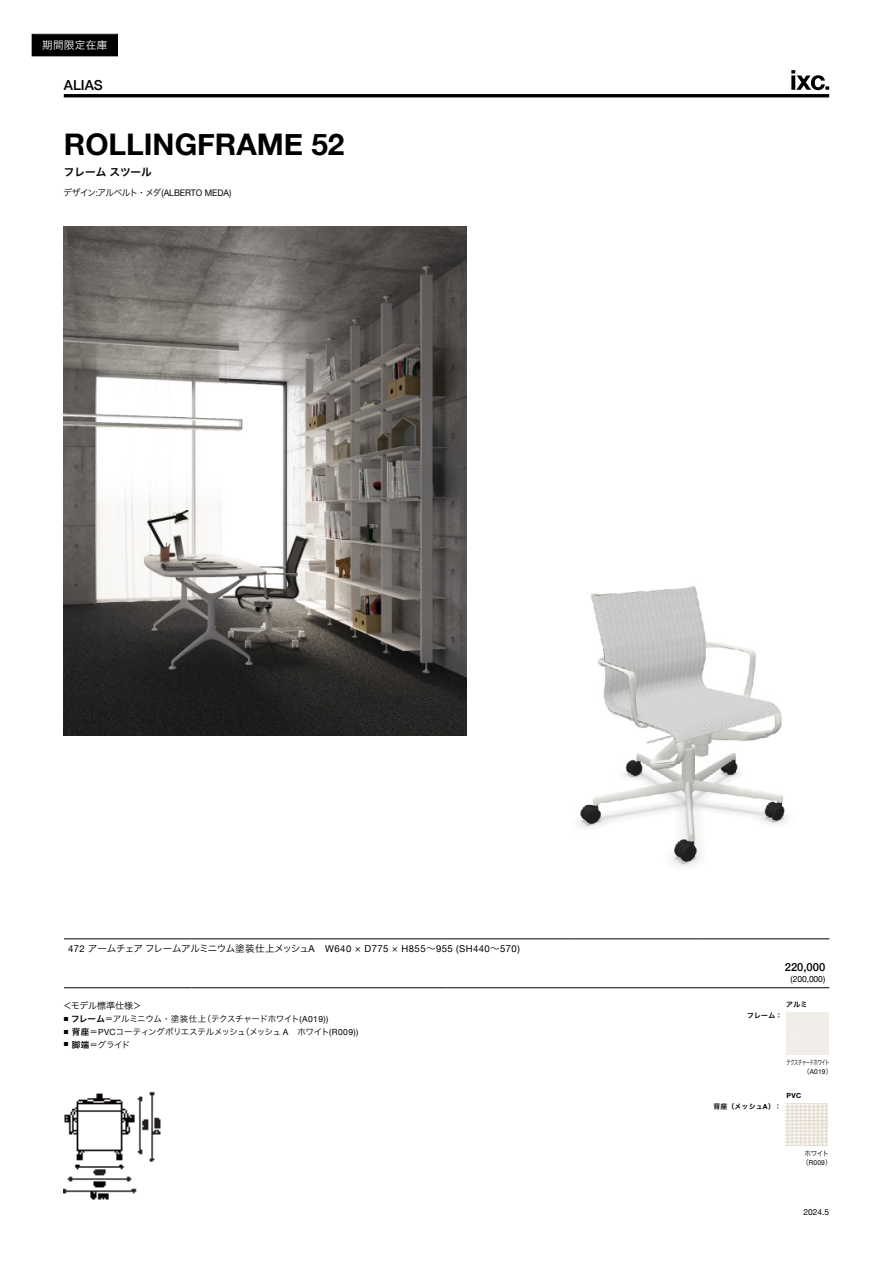
<style>
.page{position:relative;width:893px;height:1263px;background:#fff}
.page>*{position:absolute;margin:0;border:0;box-sizing:border-box;transform-origin:0 0}
.t1{font:700 29.7px "Helvetica Neue";color:#000}
.t2{font:500 13.8px "Helvetica Neue";color:#000}
.t3{font:500 11.1px "Helvetica Neue";color:#000}
.t4{font:10.65px "Hira Kaku Pro W6";color:#000}
.t5{font:10.65px "Hira Kaku Pro W3";letter-spacing:.03em;color:#fff}
.t6{font:9.6px "Helvetica Neue";letter-spacing:.04em;color:#000}
.t7{font:9px "Helvetica Neue";color:#000;scale:.95 1}
.t8{font:9px "Hira Kaku Pro W3";letter-spacing:-.01em;color:#000}
.t9{font:8.55px "Hira Kaku Pro W3";letter-spacing:-.05em;color:#000}
.t10{font:8.55px "Helvetica Neue";letter-spacing:-.01em;color:#000}
.t11{font:8.4px "Helvetica Neue";color:#000}
.t12{font:6.9px "Hira Kaku Pro W6";letter-spacing:.035em;color:#000}
.t13{font:6.9px "Helvetica Neue";letter-spacing:.025em;color:#000;scale:.95 1}
.t14{font:6.9px "Hira Kaku Pro W3";letter-spacing:-.075em;color:#000;scale:.61 1}
.t15{font:6.9px "Hira Kaku Pro W3";letter-spacing:-.075em;color:#000;scale:.95 1}
.t16{font:700 6.9px "Helvetica Neue";color:#000}
.s1{font-family:"Hira Kaku Pro W3"}
.s2{font-family:"Hira Kaku Pro W6";font-size:5.25px}
.s3{font-family:"Hira Kaku Pro W6"}
.s4{font-family:"Helvetica Neue"}
.s5{font-family:"Helvetica Neue";font-weight:700}
</style>
<div class="page">
<hr style="left:64px;top:94px;width:765px;height:3px;background:#000">
<svg style="left:791px;top:70px;width:38px;height:20px"></svg>
<svg style="left:31px;top:34px;width:87px;height:23px;background:#0d0d0d"></svg>
<div style="left:33px;top:35px;width:84px;height:20px;border:1px solid #000"></div>
<img style="left:578px;top:586px;width:209px;height:281px">
<hr style="left:64px;top:938px;width:128px;height:1px;background:#000">
<hr style="left:192px;top:938px;width:127px;height:1px;background:#000">
<hr style="left:319px;top:938px;width:128px;height:1px;background:#000">
<hr style="left:447px;top:938px;width:127px;height:1px;background:#000">
<hr style="left:574px;top:938px;width:128px;height:1px;background:#000">
<hr style="left:702px;top:938px;width:127px;height:1px;background:#000">
<hr style="left:64px;top:987px;width:128px;height:1px;background:#000">
<hr style="left:192px;top:987px;width:127px;height:1px;background:#000">
<hr style="left:319px;top:987px;width:128px;height:1px;background:#000">
<hr style="left:447px;top:987px;width:127px;height:1px;background:#000">
<hr style="left:574px;top:987px;width:128px;height:1px;background:#000">
<hr style="left:702px;top:987px;width:127px;height:1px;background:#000">
<img style="left:64px;top:1091px;width:97px;height:109px">
<img style="left:64px;top:227px;width:403px;height:508px">
<img style="left:786px;top:1103px;width:42px;height:42px">
<p class="t5" style="left:42px;top:36px;width:67px">期間限定在庫</p>
<h2 class="t2" style="left:64px;top:74px;width:41px">ALIAS</h2>
<h1 class="t1" style="left:64px;top:121px;width:282px">ROLLINGFRAME 52</h1>
<p class="t4" style="left:64px;top:162px;width:89px">フレームスツール</p>
<p class="t7" style="left:64px;top:186px;width:178px"><span class="s1">デザイン</span>:<span class="s1">アルベルト・メダ</span>(ALBERTO MEDA)</p>
<p class="t6" style="left:68px;top:941px;width:453px">472 <span class="s1">アームチェアフレームアルミニウム塗装仕上メッシュ</span>A W640 <span class="s1">×</span> D775 <span class="s1">×</span> H855<span class="s1">～</span>955 (SH440<span class="s1">～</span>570)</p>
<p class="t8" style="left:63px;top:997px;width:80px">＜モデル標準仕様＞</p>
<p class="t9" style="left:63px;top:1011px;width:266px"><span class="s2">■</span> <span class="s3">フレーム</span>＝アルミニウム・塗装仕上（テクスチャードホワイト<span class="s4">(A019))</span></p>
<p class="t9" style="left:63px;top:1024px;width:296px"><span class="s2">■</span> <span class="s3">背座</span>＝<span class="s4">PVC</span>コーティングポリエステルメッシュ（メッシュ <span class="s4">A</span>　ホワイト<span class="s4">(R009))</span></p>
<p class="t9" style="left:63px;top:1037px;width:68px"><span class="s2">■</span> <span class="s3">脚端</span>＝グライド</p>
<p class="t3" style="left:785px;top:958px;width:42px">220,000</p>
<p class="t10" style="left:791px;top:973px;width:36px">(200,000)</p>
<p class="t12" style="left:786px;top:998px;width:23px">アルミ</p>
<p class="t12" style="left:747px;top:1009px;width:37px">フレーム：</p>
<p class="t14" style="left:786px;top:1056px;width:72px">テクスチャードホワイト</p>
<p class="t13" style="left:803px;top:1066px;width:32px"><span class="s1">（</span>A019<span class="s1">）</span></p>
<p class="t12" style="left:713px;top:1100px;width:69px">背座（メッシュ<span class="s5">A</span>）：</p>
<p class="t16" style="left:786px;top:1090px;width:16px">PVC</p>
<p class="t15" style="left:805px;top:1147px;width:27px">ホワイト</p>
<p class="t13" style="left:802px;top:1157px;width:32px"><span class="s1">（</span>R009<span class="s1">）</span></p>
<p class="t11" style="left:803px;top:1206px;width:27px">2024.5</p>
</div>
